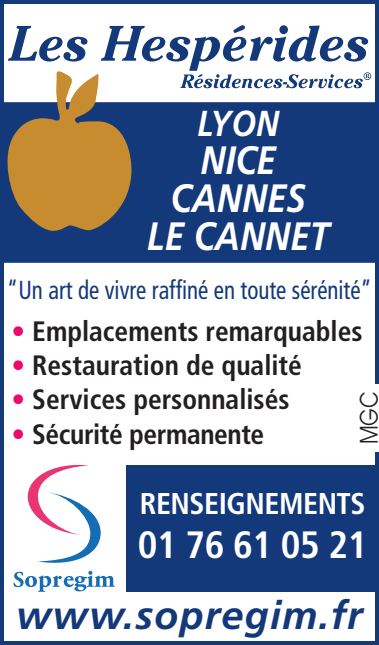
<style>
.page{position:relative;width:379px;height:645px;background:#fff}
.page>*{position:absolute;margin:0;border:0;box-sizing:border-box;transform-origin:0 0}
.t1{font:italic 700 39.6px/38px "Frutiger";color:#fff;text-align:center;scale:.88 1}
.t2{font:italic 700 39.6px "Frutiger";letter-spacing:.03em;color:#13397a}
.t3{font:700 condensed 38px "Frutiger";letter-spacing:-.015em;color:#fff}
.t4{font:italic 700 36px "Frutiger";color:#fff;scale:.88 1}
.t5{font:700 condensed 30px "Frutiger";letter-spacing:-.015em;color:#fff}
.t6{font:700 condensed 28px "Frutiger";color:#231f20}
.t7{font:condensed 26px "Frutiger";color:#13397a;scale:.88 1}
.t8{font:24px "Avant Garde";color:#231f20;scale:.85 1}
.s1{font-stretch:normal;color:#ec096d}
</style>
<div class="page">
<div style="left:0;top:0;width:379px;height:644px;border:4px solid #13397a"></div>
<div style="left:4px;top:106px;width:371px;height:152px;background:#13397a"></div>
<div style="left:0;top:102px;width:379px;height:160px;border:4px solid #13397a"></div>
<div style="left:126px;top:465px;width:253px;height:126px;background:#13397a"></div>
<svg style="left:13px;top:464px;width:102px;height:127px"></svg>
<div style="left:356px;top:384px;width:23px;height:67px;background:#fff"></div>
<svg style="left:8px;top:71px;width:123px;height:159px;fill:#c68c2f"></svg>
<svg style="left:8px;top:26px;width:79px;height:35px"></svg>
<svg style="left:101px;top:25px;width:270px;height:63px"></svg>
<p class="t4" style="left:197px;top:109px;width:94px">LYON</p>
<h1 class="t1" style="left:147px;top:144px;width:208px">NICE<br>CANNES<br>LE CANNET</h1>
<p class="t7" style="left:7px;top:279px;width:416px">“Un art de vivre raffiné en toute sérénité”</p>
<p class="t6" style="left:11px;top:320px;width:353px"><span class="s1">•</span> Emplacements remarquables</p>
<p class="t6" style="left:11px;top:354px;width:292px"><span class="s1">•</span> Restauration de qualité</p>
<p class="t6" style="left:11px;top:388px;width:280px"><span class="s1">•</span> Services personnalisés</p>
<p class="t6" style="left:11px;top:422px;width:254px"><span class="s1">•</span> Sécurité permanente</p>
<p class="t8" style="left:360px;top:444px;width:64px;rotate:-90deg">MGC</p>
<p class="t5" style="left:140px;top:490px;width:227px">RENSEIGNEMENTS</p>
<h2 class="t3" style="left:138px;top:528px;width:231px">01 76 61 05 21</h2>
<h1 class="t2" style="left:16px;top:599px;width:348px">www.sopregim.fr</h1>
</div>
